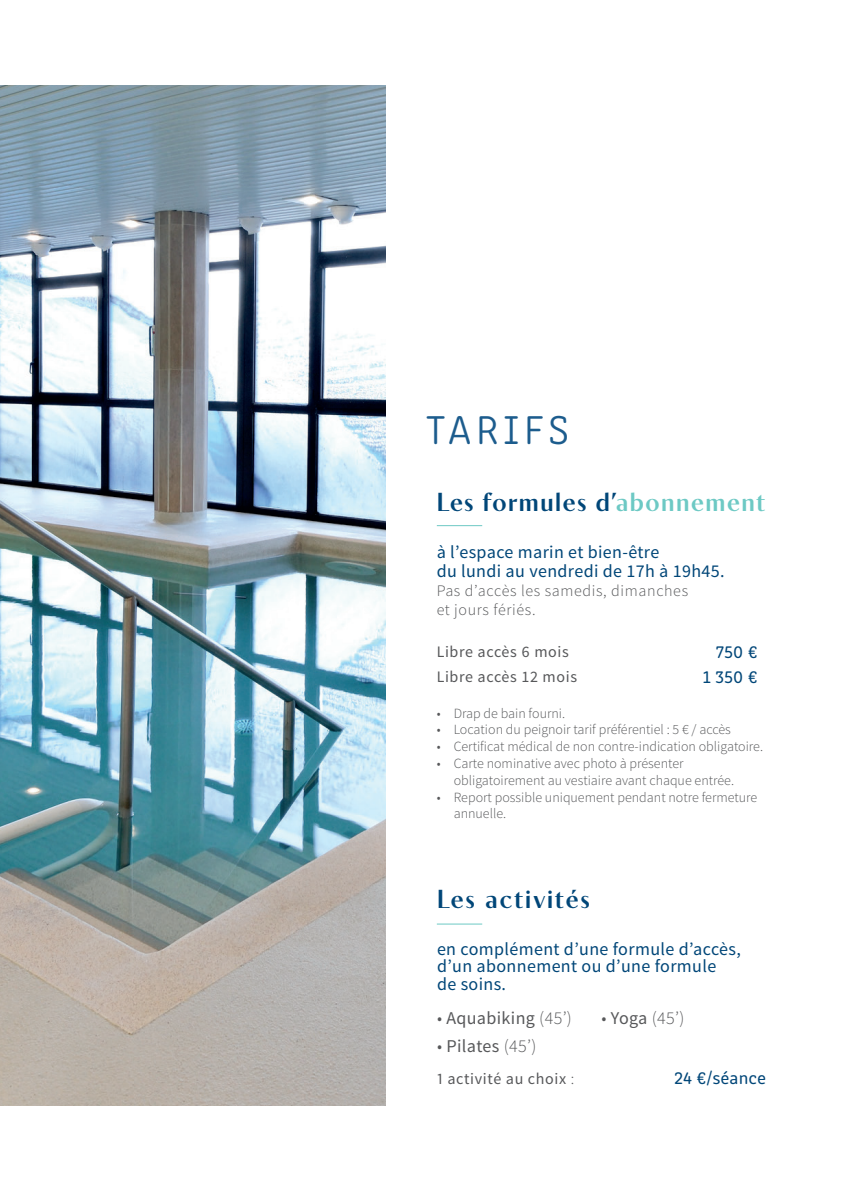
<style>
.page{position:relative;width:851px;height:1191px;background:#fff}
.page>*{position:absolute;margin:0;border:0;box-sizing:border-box;transform-origin:0 0}
.t1{font:300 42px "Clone Rounded";letter-spacing:.1em;color:#1c5c8d}
.t2{font:600 26px "Contralto Small";letter-spacing:.06em;color:#004678}
.t3{font:600 26px "Contralto Small";letter-spacing:.08em;color:#004678}
.t4{font:18px/17.6px "Source Sans Pro";letter-spacing:.02em;color:#004678}
.t5{font:18px "Source Sans Pro";letter-spacing:.02em;color:#57585a}
.t6{font:18px "Clone Rounded";color:#004678}
.t7{font:300 18px "Source Sans Pro";color:#57585a}
.t8{font:16px "Source Sans Pro";letter-spacing:.04em;color:#57585a}
.t9{font:300 16px/19.2px "Source Sans Pro";letter-spacing:.04em;color:#57585a}
.t10{font:300 14px/16.8px "Source Sans Pro";color:#57585a}
.s1{color:#6dc9c4}
.s2{font-weight:300}
.s3{font-weight:400}
</style>
<div class="page">
<hr style="left:437px;top:923px;width:45px;height:1px;background:#6dc9c4">
<hr style="left:437px;top:525px;width:45px;height:1px;background:#6dc9c4">
<img style="left:0;top:85px;width:386px;height:1021px">
<h1 class="t1" style="left:426px;top:400px;width:145px">TARIFS</h1>
<h2 class="t2" style="left:436px;top:482px;width:330px">Les formules d’<span class="s1">abonnement</span></h2>
<p class="t4" style="left:436px;top:542px;width:289px;line-height:19.2px">à l’espace marin et bien-être<br>du lundi au vendredi de 17h à 19h45.</p>
<p class="t9" style="left:436px;top:581px;width:253px">Pas d’accès les samedis, dimanches et jours fériés.</p>
<p class="t8" style="left:436px;top:642px;width:134px">Libre accès 6 mois</p>
<p class="t6" style="left:715px;top:638px;width:43px">750 €</p>
<p class="t8" style="left:436px;top:667px;width:142px">Libre accès 12 mois</p>
<p class="t6" style="left:702px;top:663px;width:56px">1 350 €</p>
<p class="t10" style="left:436px;top:704px;width:130px">• Drap de bain fourni.</p>
<p class="t10" style="left:436px;top:721px;width:296px">• Location du peignoir tarif préférentiel : 5 € / accès</p>
<p class="t10" style="left:436px;top:738px;width:328px">• Certificat médical de non contre-indication obligatoire.</p>
<p class="t10" style="left:453px;top:755px;width:282px;text-indent:-17px">• Carte nominative avec photo à présenter obligatoirement au vestiaire avant chaque entrée.</p>
<p class="t10" style="left:453px;top:788px;width:305px;text-indent:-17px">• Report possible uniquement pendant notre fermeture annuelle.</p>
<h2 class="t3" style="left:437px;top:879px;width:154px">Les activités</h2>
<p class="t4" style="left:437px;top:940px;width:305px">en complément d’une formule d’accès, d’un abonnement ou d’une formule<br>de soins.</p>
<p class="t5" style="left:437px;top:1007px;width:136px"><span class="s2">•</span> Aquabiking <span class="s2">(45’)</span></p>
<p class="t5" style="left:437px;top:1034px;width:101px"><span class="s2">•</span> Pilates <span class="s2">(45’)</span></p>
<p class="t7" style="left:601px;top:1007px;width:84px">• <span class="s3">Yoga</span> (45’)</p>
<p class="t8" style="left:437px;top:1069px;width:139px">1 activité au choix <span class="s2">:</span></p>
<p class="t6" style="left:674px;top:1065px;width:93px">24 €/séance</p>
</div>
